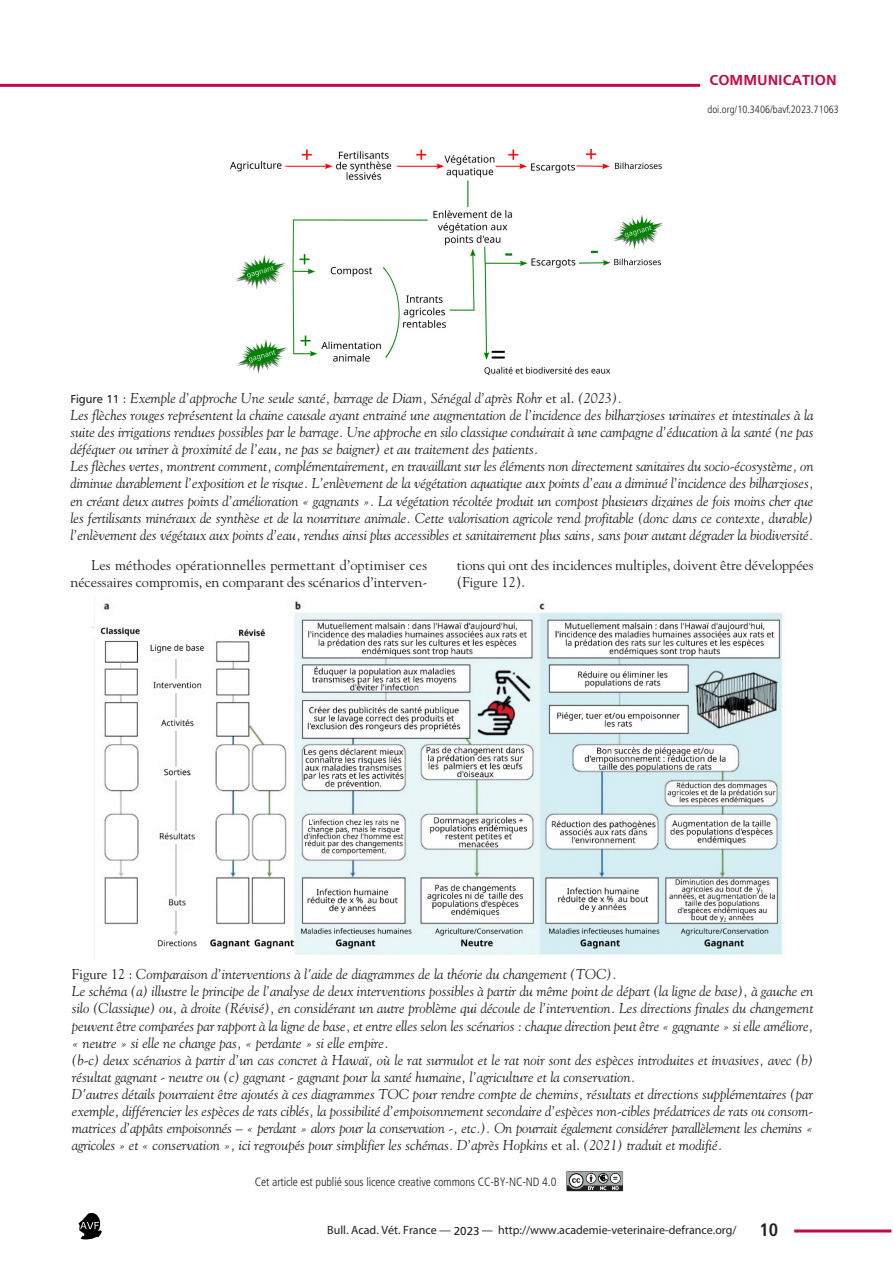
<style>
.page{position:relative;width:893px;height:1263px;background:#fff}
.page>*{position:absolute;margin:0;border:0;box-sizing:border-box;transform-origin:0 0}
.t1{font:700 condensed 18px "Frutiger";color:#231f20}
.t2{font:700 15px "Frutiger";color:#c30a49}
.t3{font:italic 14.25px/17.1px "Goudy";color:#231f20}
.t4{font:14.25px/17.1px "Goudy";color:#231f20;text-align:right}
.t5{font:300 12px "Frutiger";color:#231f20}
.t6{font:300 condensed 12px "Frutiger";letter-spacing:-.01em;color:#231f20}
.t7{font:300 condensed 10.5px "Frutiger";color:#231f20}
.s1{font-family:"Frutiger";font-style:normal;font-size:12px}
.s2{font-style:normal}
.s3{font-weight:400}
</style>
<div class="page">
<hr style="left:0;top:84px;width:700px;height:3px;background:#c30a49">
<hr style="left:794px;top:1229px;width:97px;height:3px;background:#c30a49">
<svg style="left:78px;top:1213px;width:24px;height:26px"></svg>
<svg style="left:566px;top:1171px;width:57px;height:20px"></svg>
<img style="left:231px;top:149px;width:431px;height:226px">
<img style="left:92px;top:600px;width:691px;height:355px">
<p class="t2" style="left:709px;top:71px;width:129px">COMMUNICATION</p>
<p class="t7" style="left:708px;top:105px;width:133px">doi.org/10.3406/bavf.2023.71063</p>
<p class="t3" style="left:70px;top:389px;width:745px"><span class="s1">Figure 11</span> <span class="s2">:</span> Exemple d’approche Une seule santé, barrage de Diam, Sénégal d’après Rohr <span class="s2">et al.</span> (2023).<br>Les flèches rouges représentent la chaine causale ayant entrainé une augmentation de l’incidence des bilharzioses urinaires et intestinales à la suite des irrigations rendues possibles par le barrage. Une approche en silo classique conduirait à une campagne d’éducation à la santé (ne pas déféquer ou uriner à proximité de l’eau, ne pas se baigner) et au traitement des patients.<br>Les flèches vertes, montrent comment, complémentairement, en travaillant sur les éléments non directement sanitaires du socio-écosystème, on diminue durablement l’exposition et le risque. L’enlèvement de la végétation aquatique aux points d’eau a diminué l’incidence des bilharzioses, en créant deux autres points d’amélioration « gagnants ». La végétation récoltée produit un compost plusieurs dizaines de fois moins cher que les fertilisants minéraux de synthèse et de la nourriture animale. Cette valorisation agricole rend profitable (donc dans ce contexte, durable) l’enlèvement des végétaux aux points d’eau, rendus ainsi plus accessibles et sanitairement plus sains, sans pour autant dégrader la biodiversité.</p>
<p class="t4" style="left:70px;top:556px;width:358px">Les méthodes opérationnelles permettant d’optimiser ces nécessaires compromis, en comparant des scénarios d’interven-</p>
<p class="t4" style="left:457px;top:556px;width:358px;text-align:left">tions qui ont des incidences multiples, doivent être développées (Figure 12).</p>
<p class="t3" style="left:72px;top:966px;width:743px"><span class="s2">Figure 12 :</span> Comparaison d’interventions à l'aide de diagrammes de la théorie du changement (TOC).<br>Le schéma (a) illustre le principe de l’analyse de deux interventions possibles à partir du même point de départ (la ligne de base), à gauche en silo (Classique) ou, à droite (Révisé), en considérant un autre problème qui découle de l’intervention. Les directions finales du changement peuvent être comparées par rapport à la ligne de base, et entre elles selon les scénarios : chaque direction peut être « gagnante » si elle améliore, « neutre » si elle ne change pas, « perdante » si elle empire.<br>(b-c) deux scénarios à partir d’un cas concret à Hawaï, où le rat surmulot et le rat noir sont des espèces introduites et invasives, avec (b) résultat gagnant - neutre ou (c) gagnant - gagnant pour la santé humaine, l’agriculture et la conservation.<br>D'autres détails pourraient être ajoutés à ces diagrammes TOC pour rendre compte de chemins, résultats et directions supplémentaires (par exemple, différencier les espèces de rats ciblés, la possibilité d’empoisonnement secondaire d’espèces non-cibles prédatrices de rats ou consom&shy;matrices d’appâts empoisonnés – « perdant » alors pour la conservation -, etc.). On pourrait également considérer parallèlement les chemins « agricoles » et « conservation », ici regroupés pour simplifier les schémas. D’après Hopkins <span class="s2">et al.</span> (2021) traduit et modifié.</p>
<p class="t6" style="left:255px;top:1177px;width:303px">Cet article est publié sous licence creative commons CC-BY-NC-ND 4.0</p>
<p class="t5" style="left:327px;top:1226px;width:154px">Bull. Acad. Vét. France — <span class="s3">2023</span></p>
<p class="t5" style="left:472px;top:1226px;width:266px">2 — http://www.academie-veterinaire-defrance.org/</p>
<p class="t1" style="left:759px;top:1222px;width:20px">10</p>
</div>
